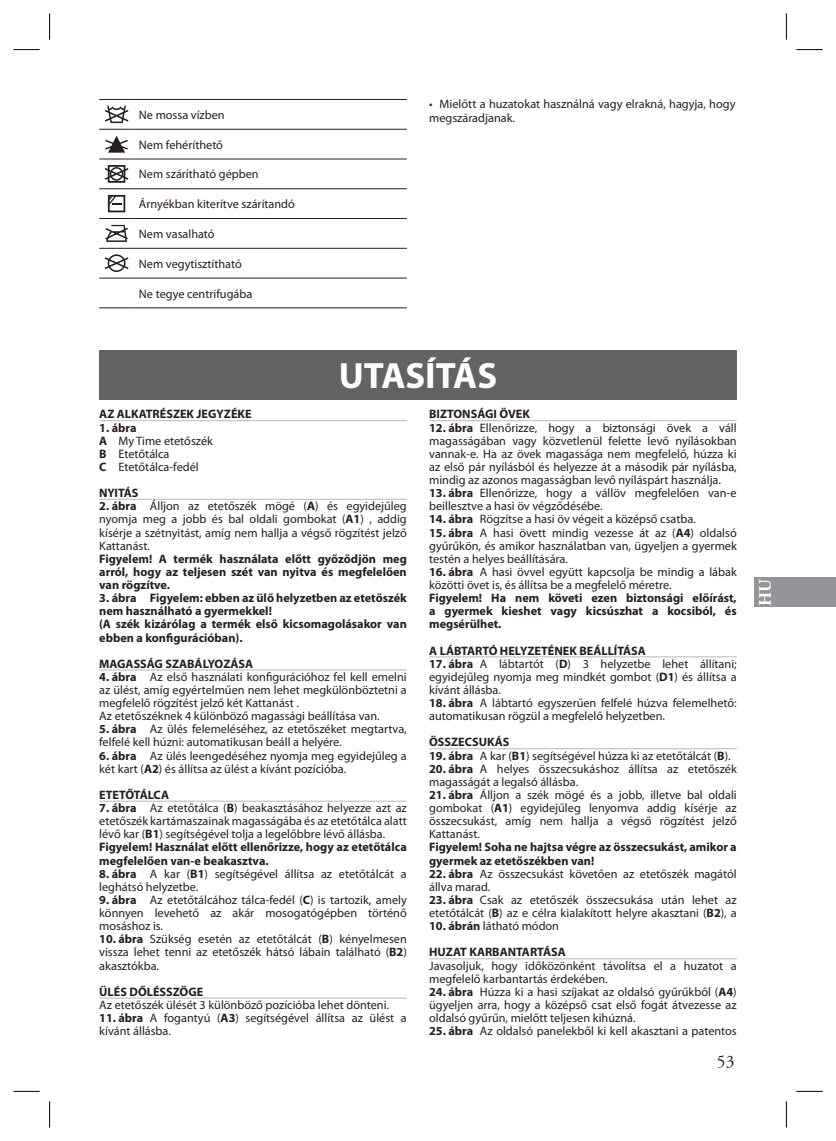
<style>
.page{position:relative;width:836px;height:1141px;background:#fff}
.page>*{position:absolute;margin:0;border:0;box-sizing:border-box;transform-origin:0 0}
.t1{font:700 36.75px "Myriad Pro";color:#fff}
.t2{font:17.5px "Adobe Garamond Pro";color:#231f20}
.t3{font:700 17.5px "Adobe Garamond Pro";color:#fff}
.t4{font:12.25px/13.1px "Myriad Pro";color:#231f20}
.t5{font:700 12.25px/13.1px "Myriad Pro";color:#231f20}
.s1{font-weight:700}
.s2{font-weight:400}
</style>
<div class="page">
<div style="left:755px;top:577px;width:81px;height:30px;background:#939598"></div>
<hr style="left:134px;top:99px;width:273px;height:1px;background:#231f20">
<hr style="left:134px;top:129px;width:273px;height:1px;background:#231f20">
<hr style="left:134px;top:159px;width:273px;height:1px;background:#231f20">
<hr style="left:134px;top:188px;width:273px;height:1px;background:#231f20">
<hr style="left:134px;top:218px;width:273px;height:1px;background:#231f20">
<hr style="left:134px;top:248px;width:273px;height:1px;background:#231f20">
<hr style="left:134px;top:278px;width:273px;height:1px;background:#231f20">
<hr style="left:134px;top:308px;width:273px;height:1px;background:#231f20">
<hr style="left:99px;top:99px;width:35px;height:1px;background:#231f20">
<hr style="left:99px;top:278px;width:35px;height:1px;background:#231f20">
<hr style="left:99px;top:308px;width:35px;height:1px;background:#231f20">
<hr style="left:99px;top:129px;width:35px;height:1px;background:#231f20">
<hr style="left:99px;top:159px;width:35px;height:1px;background:#231f20">
<hr style="left:99px;top:188px;width:35px;height:1px;background:#231f20">
<hr style="left:99px;top:218px;width:35px;height:1px;background:#231f20">
<hr style="left:99px;top:248px;width:35px;height:1px;background:#231f20">
<svg style="left:105px;top:106px;width:23px;height:17px"></svg>
<svg style="left:105px;top:136px;width:23px;height:17px"></svg>
<svg style="left:105px;top:165px;width:23px;height:18px"></svg>
<svg style="left:108px;top:195px;width:17px;height:17px"></svg>
<svg style="left:105px;top:225px;width:23px;height:17px"></svg>
<svg style="left:105px;top:254px;width:23px;height:18px"></svg>
<hr style="left:99px;top:420px;width:308px;height:1px;background:#c7c8ca">
<hr style="left:99px;top:499px;width:308px;height:1px;background:#c7c8ca">
<hr style="left:99px;top:669px;width:308px;height:2px;background:#c7c8ca">
<hr style="left:99px;top:801px;width:308px;height:1px;background:#c7c8ca">
<hr style="left:99px;top:997px;width:308px;height:2px;background:#c7c8ca">
<hr style="left:429px;top:420px;width:308px;height:1px;background:#c7c8ca">
<hr style="left:429px;top:656px;width:308px;height:1px;background:#c7c8ca">
<hr style="left:429px;top:748px;width:308px;height:1px;background:#c7c8ca">
<hr style="left:429px;top:958px;width:308px;height:1px;background:#c7c8ca">
<div style="left:99px;top:350px;width:638px;height:49px;background:#636366"></div>
<svg style="left:13px;top:49px;width:27px;height:1px"></svg>
<svg style="left:796px;top:49px;width:26px;height:1px"></svg>
<svg style="left:13px;top:1091px;width:27px;height:1px"></svg>
<svg style="left:796px;top:1091px;width:26px;height:1px"></svg>
<svg style="left:49px;top:13px;width:1px;height:27px"></svg>
<svg style="left:49px;top:1101px;width:1px;height:27px"></svg>
<svg style="left:786px;top:13px;width:1px;height:27px"></svg>
<svg style="left:786px;top:1101px;width:1px;height:27px"></svg>
<p class="t4" style="left:139px;top:108px;width:87px">Ne mossa vízben</p>
<p class="t4" style="left:139px;top:138px;width:86px">Nem fehéríthető</p>
<p class="t4" style="left:139px;top:168px;width:121px">Nem szárítható gépben</p>
<p class="t4" style="left:139px;top:197px;width:158px">Árnyékban kiterítve szárítandó</p>
<p class="t4" style="left:139px;top:227px;width:77px">Nem vasalható</p>
<p class="t4" style="left:139px;top:257px;width:104px">Nem vegytisztítható</p>
<p class="t4" style="left:139px;top:287px;width:115px">Ne tegye centrifugába</p>
<p class="t4" style="left:429px;top:98px;width:308px">• Mielőtt a huzatokat használná vagy elrakná, hagyja, hogy megszáradjanak.</p>
<h1 class="t1" style="left:339px;top:352px;width:160px">UTASÍTÁS</h1>
<p class="t5" style="left:99px;top:407px;width:154px">AZ ALKATRÉSZEK JEGYZÉKE</p>
<p class="t4" style="left:99px;top:421px;width:115px"><span class="s1">1. ábra<br>A</span> My Time etetőszék<br><span class="s1">B</span> Etetőtálca<br><span class="s1">C</span> Etetőtálca-fedél</p>
<p class="t5" style="left:99px;top:486px;width:41px">NYITÁS</p>
<p class="t4" style="left:99px;top:499px;width:309px;text-align:justify"><span class="s1">2. ábra</span> Álljon az etetőszék mögé (<span class="s1">A</span>) és egyidejűleg nyomja meg a jobb és bal oldali gombokat (<span class="s1">A1</span>) , addig kísérje a szétnyitást, amíg nem hallja a végső rögzítést jelző Kattanást.</p>
<p class="t5" style="left:99px;top:552px;width:309px;text-align:justify">Figyelem! A termék használata előtt győződjön meg arról, hogy az teljesen szét van nyitva és megfelelően van rögzítve.</p>
<p class="t5" style="left:99px;top:591px;width:309px">3. ábra Figyelem: ebben az ülő helyzetben az etetőszék nem használható a gyermekkel!<br>(A szék kizárólag a termék első kicsomagolásakor van ebben a konfigurációban).</p>
<p class="t5" style="left:99px;top:657px;width:156px">MAGASSÁG SZABÁLYOZÁSA</p>
<p class="t4" style="left:99px;top:670px;width:309px"><span class="s1">4. ábra</span> Az első használati konfigurációhoz fel kell emelni az ülést, amíg egyértelműen nem lehet megkülönböztetni a megfelelő rögzítést jelző két Kattanást .<br>Az etetőszéknek 4 különböző magassági beállítása van.</p>
<p class="t4" style="left:99px;top:722px;width:309px"><span class="s1">5. ábra</span> Az ülés felemeléséhez, az etetőszéket megtartva, felfelé kell húzni: automatikusan beáll a helyére.</p>
<p class="t4" style="left:99px;top:749px;width:309px"><span class="s1">6. ábra</span> Az ülés leengedéséhez nyomja meg egyidejűleg a két kart (<span class="s1">A2</span>) és állítsa az ülést a kívánt pozícióba.</p>
<p class="t5" style="left:99px;top:788px;width:71px">ETETŐTÁLCA</p>
<p class="t4" style="left:99px;top:801px;width:309px"><span class="s1">7. ábra</span> Az etetőtálca (<span class="s1">B</span>) beakasztásához helyezze azt az etetőszék kartámaszainak magasságába és az etetőtálca alatt lévő kar (<span class="s1">B1</span>) segítségével tolja a legelőbbre lévő állásba.<br><span class="s1">Figyelem! Használat előtt ellenőrizze, hogy az etetőtálca megfelelően van-e beakasztva.</span></p>
<p class="t4" style="left:99px;top:867px;width:309px"><span class="s1">8. ábra</span> A kar (<span class="s1">B1</span>) segítségével állítsa az etetőtálcát a leghátsó helyzetbe.</p>
<p class="t4" style="left:99px;top:893px;width:309px;text-align:justify"><span class="s1">9. ábra</span> Az etetőtálcához tálca-fedél (<span class="s1">C</span>) is tartozik, amely könnyen levehető az akár mosogatógépben történő mosáshoz is.</p>
<p class="t4" style="left:99px;top:932px;width:309px;text-align:justify"><span class="s1">10. ábra</span> Szükség esetén az etetőtálcát (<span class="s1">B</span>) kényelmesen vissza lehet tenni az etetőszék hátsó lábain található (<span class="s1">B2</span>) akasztókba.</p>
<p class="t5" style="left:99px;top:985px;width:106px">ÜLÉS DŐLÉSSZÖGE</p>
<p class="t4" style="left:99px;top:998px;width:291px">Az etetőszék ülését 3 különböző pozícióba lehet dönteni.</p>
<p class="t4" style="left:99px;top:1011px;width:309px"><span class="s1">11. ábra</span> A fogantyú (<span class="s1">A3</span>) segítségével állítsa az ülést a kívánt állásba.</p>
<p class="t5" style="left:429px;top:407px;width:102px">BIZTONSÁGI ÖVEK</p>
<p class="t4" style="left:429px;top:421px;width:309px;text-align:justify"><span class="s1">12. ábra</span> Ellenőrizze, hogy a biztonsági övek a váll magasságában vagy közvetlenül felette levő nyílásokban vannak-e. Ha az övek magassága nem megfelelő, húzza ki az első pár nyílásból és helyezze át a második pár nyílásba, mindig az azonos magasságban levő nyíláspárt használja.</p>
<p class="t4" style="left:429px;top:486px;width:309px"><span class="s1">13. ábra</span> Ellenőrizze, hogy a vállöv megfelelően van-e beillesztve a hasi öv végződésébe.</p>
<p class="t4" style="left:429px;top:513px;width:268px"><span class="s1">14. ábra</span> Rögzítse a hasi öv végeit a középső csatba.</p>
<p class="t4" style="left:429px;top:526px;width:309px;text-align:justify"><span class="s1">15. ábra</span> A hasi övett mindig vezesse át az (<span class="s1">A4</span>) oldalsó gyűrűkön, és amikor használatban van, ügyeljen a gyermek testén a helyes beállítására.</p>
<p class="t4" style="left:429px;top:565px;width:309px"><span class="s1">16. ábra</span> A hasi övvel együtt kapcsolja be mindig a lábak közötti övet is, és állítsa be a megfelelő méretre.</p>
<p class="t5" style="left:429px;top:591px;width:309px;text-align:justify">Figyelem! Ha nem követi ezen biztonsági előírást, a gyermek kieshet vagy kicsúszhat a kocsiból, és megsérülhet.</p>
<p class="t5" style="left:429px;top:644px;width:218px">A LÁBTARTÓ HELYZETÉNEK BEÁLLÍTÁSA</p>
<p class="t4" style="left:429px;top:657px;width:309px;text-align:justify"><span class="s1">17. ábra</span> A lábtartót (<span class="s1">D</span>) 3 helyzetbe lehet állítani; egyidejűleg nyomja meg mindkét gombot (<span class="s1">D1</span>) és állítsa a kívánt állásba.</p>
<p class="t4" style="left:429px;top:696px;width:309px"><span class="s1">18. ábra</span> A lábtartó egyszerűen felfelé húzva felemelhető: automatikusan rögzül a megfelelő helyzetben.</p>
<p class="t5" style="left:429px;top:735px;width:82px">ÖSSZECSUKÁS</p>
<p class="t4" style="left:429px;top:749px;width:303px"><span class="s1">19. ábra</span> A kar (<span class="s1">B1</span>) segítségével húzza ki az etetőtálcát (<span class="s1">B</span>).</p>
<p class="t4" style="left:429px;top:762px;width:309px"><span class="s1">20. ábra</span> A helyes összecsukáshoz állítsa az etetőszék magasságát a legalsó állásba.</p>
<p class="t4" style="left:429px;top:788px;width:309px;text-align:justify"><span class="s1">21. ábra</span> Álljon a szék mögé és a jobb, illetve bal oldali gombokat (<span class="s1">A1</span>) egyidejűleg lenyomva addig kísérje az összecsukást, amíg nem hallja a végső rögzítést jelző Kattanást.</p>
<p class="t5" style="left:429px;top:840px;width:309px">Figyelem! Soha ne hajtsa végre az összecsukást, amikor a gyermek az etetőszékben van!</p>
<p class="t4" style="left:429px;top:867px;width:309px"><span class="s1">22. ábra</span> Az összecsukást követően az etetőszék magától állva marad.</p>
<p class="t4" style="left:429px;top:893px;width:309px"><span class="s1">23. ábra</span> Csak az etetőszék összecsukása után lehet az etetőtálcát (<span class="s1">B</span>) az e célra kialakított helyre akasztani (<span class="s1">B2</span>), a</p>
<p class="t5" style="left:429px;top:912px;width:138px;line-height:26.2px">10. ábrán <span class="s2">látható módon<br></span>HUZAT KARBANTARTÁSA</p>
<p class="t4" style="left:429px;top:959px;width:309px">Javasoljuk, hogy időközönként távolítsa el a huzatot a megfelelő karbantartás érdekében.</p>
<p class="t4" style="left:429px;top:985px;width:309px;text-align:justify"><span class="s1">24. ábra</span> Húzza ki a hasi szíjakat az oldalsó gyűrűkből (<span class="s1">A4</span>) ügyeljen arra, hogy a középső csat első fogát átvezesse az oldalsó gyűrűn, mielőtt teljesen kihúzná.</p>
<p class="t4" style="left:429px;top:1024px;width:309px"><span class="s1">25. ábra</span> Az oldalsó panelekből ki kell akasztani a patentos</p>
<h2 class="t2" style="left:717px;top:1051px;width:19px">53</h2>
<h2 class="t3" style="left:755px;top:606px;width:29px;rotate:-90deg">HU</h2>
</div>
